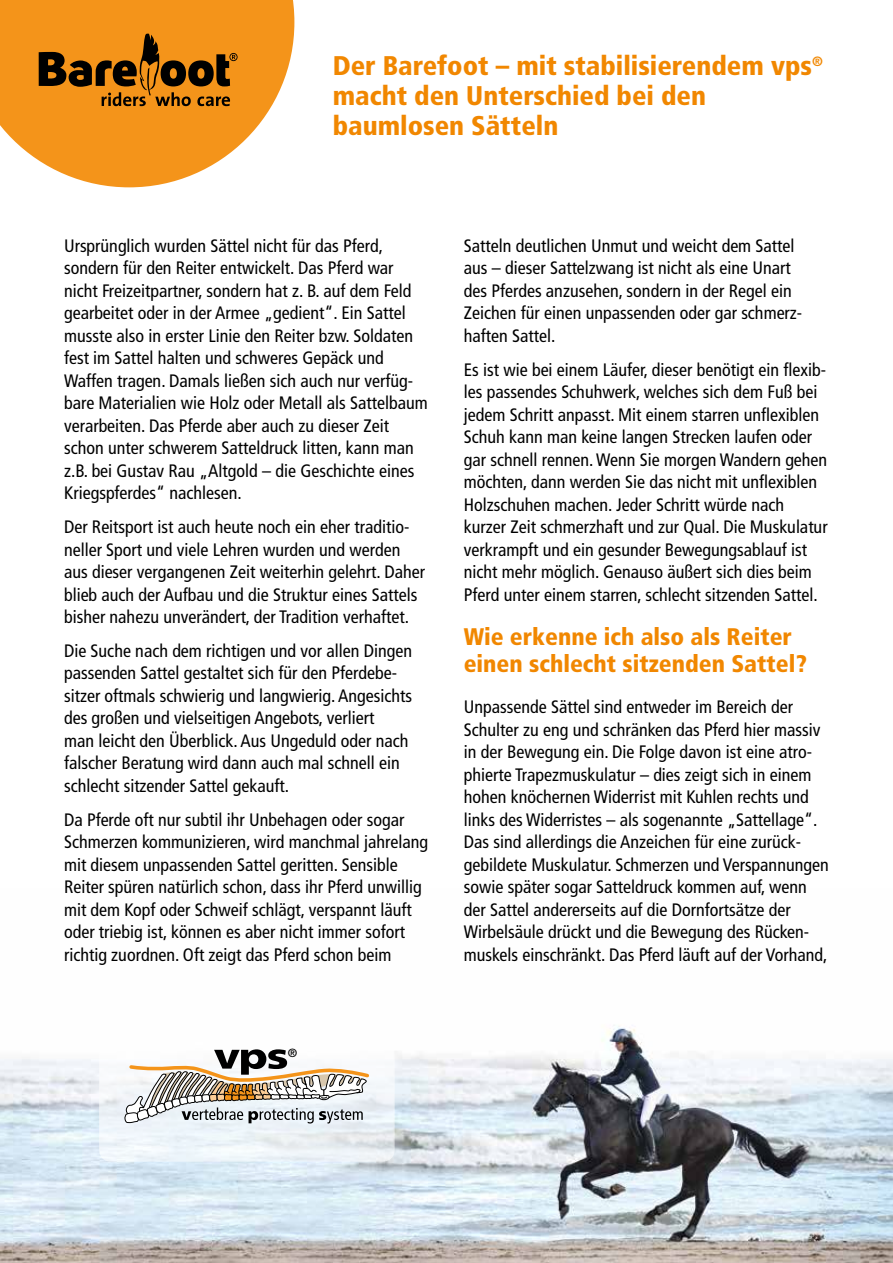
<style>
.page{position:relative;width:893px;height:1263px;background:#fff}
.page>*{position:absolute;margin:0;border:0;box-sizing:border-box;transform-origin:0 0}
.t1{font:900 condensed 27px/30px "Frutiger";color:#f18700}
.t2{font:900 condensed 24px/27px "Frutiger";color:#f18700}
.t3{font:condensed 18px/22.5px "Frutiger";color:#000}
.t4{font:11.85px "Frutiger";color:#000}
</style>
<div class="page">
<img style="left:0;top:1025px;width:893px;height:238px">
<svg style="left:0;top:0;width:294px;height:187px;fill:#f4941a"></svg>
<svg style="left:39px;top:33px;width:199px;height:73px;background:#aa6712"></svg>
<svg style="left:99px;top:1014px;width:296px;height:148px"></svg>
<svg style="left:125px;top:1049px;width:247px;height:74px"></svg>
<h1 class="t1" style="left:333px;top:51px;width:492px">Der Barefoot – mit stabilisierendem vps<sup>® </sup>macht den Unterschied bei den baumlosen Sätteln</h1>
<p class="t3" style="left:64px;top:234px;width:365px">Ursprünglich wurden Sättel nicht für das Pferd, sondern für den Reiter entwickelt. Das Pferd war nicht Freizeitpartner, sondern hat z. B. auf dem Feld gearbeitet oder in der Armee „gedient“. Ein Sattel musste also in erster Linie den Reiter bzw. Soldaten fest im Sattel halten und schweres Gepäck und Waffen tragen. Damals ließen sich auch nur verfüg&shy;bare Materialien wie Holz oder Metall als Sattelbaum verarbeiten. Das Pferde aber auch zu dieser Zeit schon unter schwerem Satteldruck litten, kann man z.B. bei Gustav Rau „Altgold – die Geschichte eines Kriegspferdes“ nachlesen.</p>
<p class="t3" style="left:64px;top:516px;width:363px">Der Reitsport ist auch heute noch ein eher traditio&shy;neller Sport und viele Lehren wurden und werden aus dieser vergangenen Zeit weiterhin gelehrt. Daher blieb auch der Aufbau und die Struktur eines Sattels bisher nahezu unverändert, der Tradition verhaftet.</p>
<p class="t3" style="left:64px;top:639px;width:350px">Die Suche nach dem richtigen und vor allen Dingen passenden Sattel gestaltet sich für den Pferdebe&shy;sitzer oftmals schwierig und langwierig. Angesichts des großen und vielseitigen Angebots, verliert<br>man leicht den Überblick. Aus Ungeduld oder nach falscher Beratung wird dann auch mal schnell ein schlecht sitzender Sattel gekauft.</p>
<p class="t3" style="left:64px;top:808px;width:366px">Da Pferde oft nur subtil ihr Unbehagen oder sogar Schmerzen kommunizieren, wird manchmal jahrelang mit diesem unpassenden Sattel geritten. Sensible Reiter spüren natürlich schon, dass ihr Pferd unwillig mit dem Kopf oder Schweif schlägt, verspannt läuft oder triebig ist, können es aber nicht immer sofort richtig zuordnen. Oft zeigt das Pferd schon beim</p>
<p class="t4" style="left:288px;top:1046px;width:11px">®</p>
<p class="t3" style="left:464px;top:234px;width:340px">Satteln deutlichen Unmut und weicht dem Sattel aus – dieser Sattelzwang ist nicht als eine Unart des Pferdes anzusehen, sondern in der Regel ein Zeichen für einen unpassenden oder gar schmerz&shy;haften Sattel.</p>
<p class="t3" style="left:464px;top:358px;width:365px">Es ist wie bei einem Läufer, dieser benötigt ein flexib&shy;les passendes Schuhwerk, welches sich dem Fuß bei jedem Schritt anpasst. Mit einem starren unflexiblen Schuh kann man keine langen Strecken laufen oder gar schnell rennen. Wenn Sie morgen Wandern gehen möchten, dann werden Sie das nicht mit unflexiblen Holzschuhen machen. Jeder Schritt würde nach kurzer Zeit schmerzhaft und zur Qual. Die Muskulatur verkrampft und ein gesunder Bewegungsablauf ist nicht mehr möglich. Genauso äußert sich dies beim Pferd unter einem starren, schlecht sitzenden Sattel.</p>
<h2 class="t2" style="left:464px;top:623px;width:345px">Wie erkenne ich also als Reiter einen schlecht sitzenden Sattel?</h2>
<p class="t3" style="left:464px;top:696px;width:366px">Unpassende Sättel sind entweder im Bereich der Schulter zu eng und schränken das Pferd hier massiv in der Bewegung ein. Die Folge davon ist eine atro&shy;phierte Trapezmuskulatur – dies zeigt sich in einem hohen knöchernen Widerrist mit Kuhlen rechts und links des Widerristes – als sogenannte „Sattellage“.<br>Das sind allerdings die Anzeichen für eine zurück&shy;gebildete Muskulatur. Schmerzen und Verspannungen sowie später sogar Satteldruck kommen auf, wenn der Sattel andererseits auf die Dornfortsätze der Wirbelsäule drückt und die Bewegung des Rücken&shy;muskels einschränkt. Das Pferd läuft auf der Vorhand,</p>
</div>
